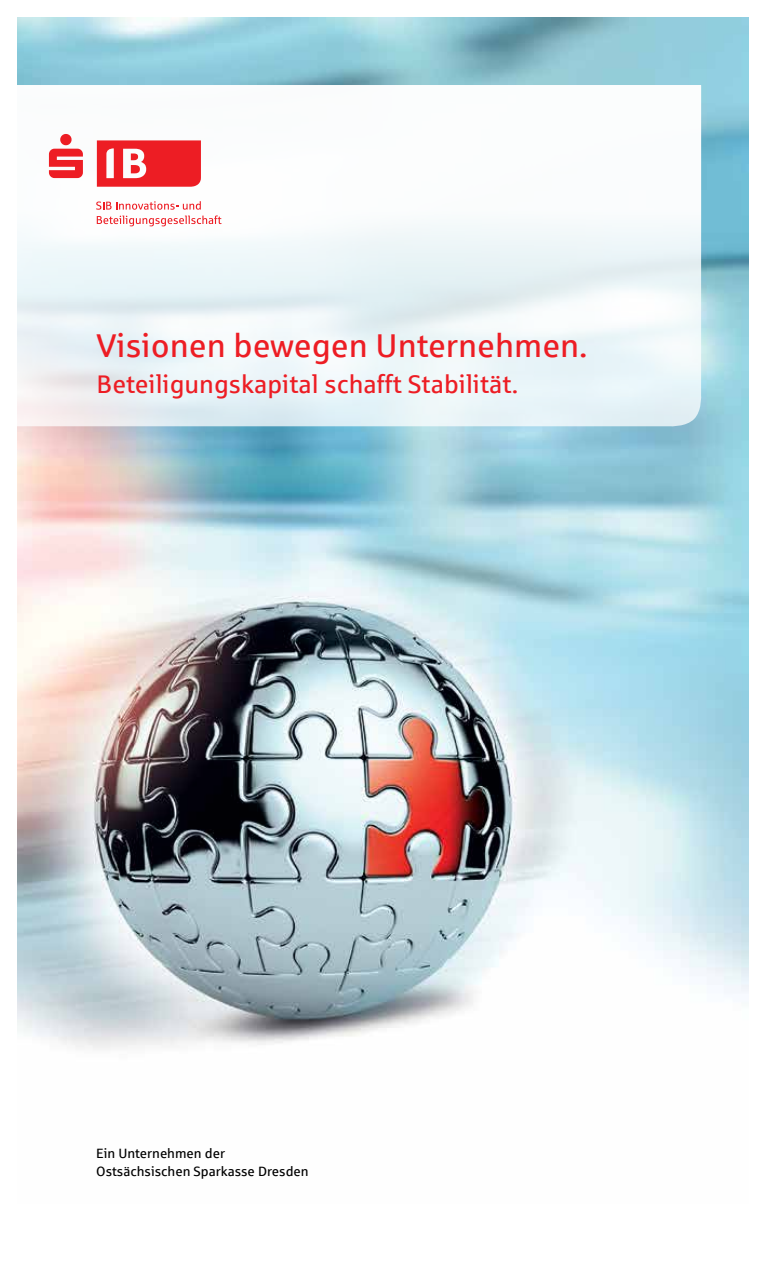
<style>
.page{position:relative;width:766px;height:1263px;background:#fff}
.page>*{position:absolute;margin:0;border:0;box-sizing:border-box;transform-origin:0 0}
.t1{font:33px "Sparkasse Rg";color:#ed1d24}
.t2{font:25.5px "Sparkasse Rg";color:#ed1d24}
.t3{font:13.5px/18px "Sparkasse Rg";color:#000}
</style>
<div class="page">
<img style="left:17px;top:17px;width:731px;height:1033px">
<svg style="left:17px;top:85px;width:684px;height:342px;fill:#f3f9fb"></svg>
<svg style="left:49px;top:134px;width:34px;height:44px"></svg>
<svg style="left:96px;top:201px;width:125px;height:25px"></svg>
<svg style="left:97px;top:140px;width:104px;height:47px;background:#ef4147"></svg>
<h1 class="t1" style="left:97px;top:325px;width:492px">Visionen bewegen Unternehmen.</h1>
<h2 class="t2" style="left:97px;top:368px;width:423px">Beteiligungskapital schafft Stabilität.</h2>
<p class="t3" style="left:96px;top:1144px;width:214px">Ein Unternehmen der<br>Ostsächsischen Sparkasse Dresden</p>
</div>
